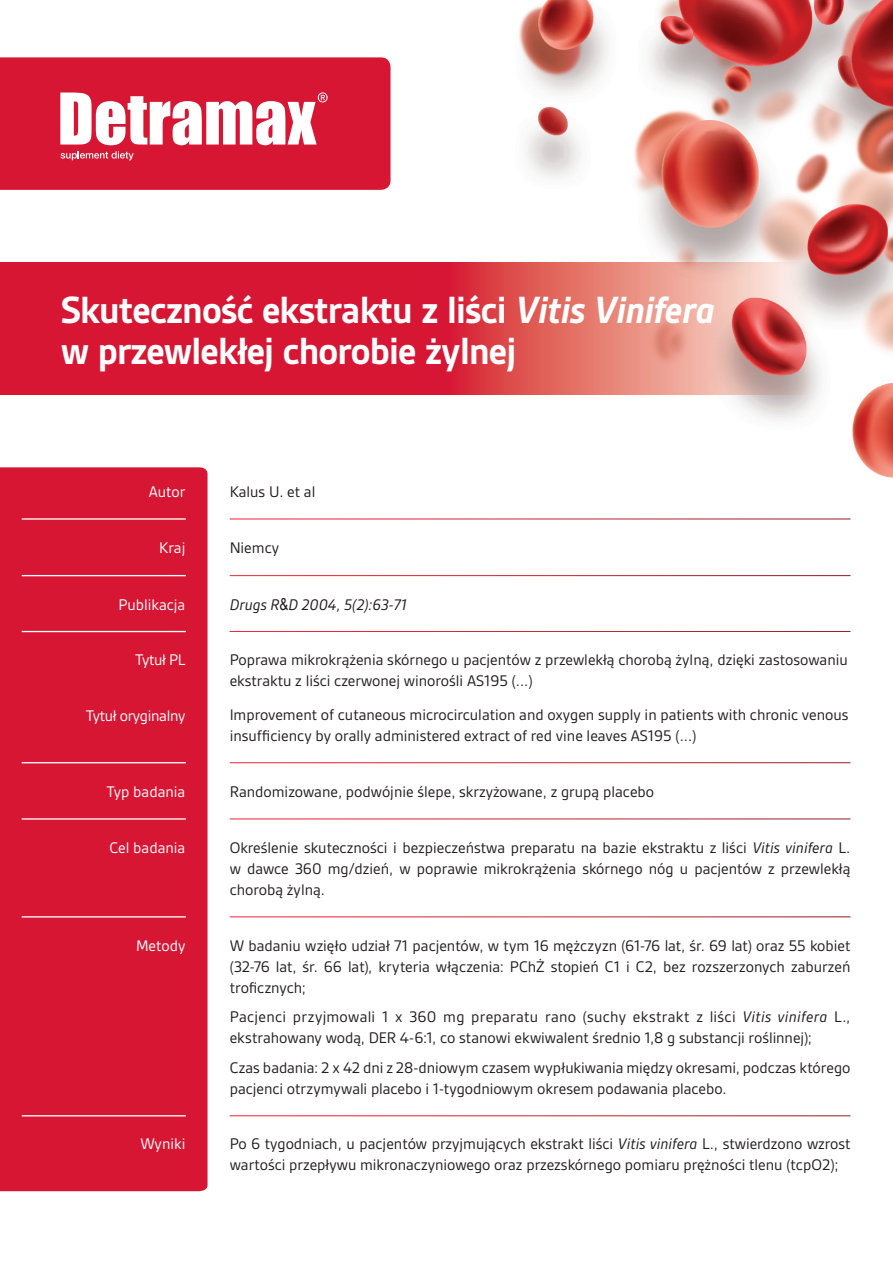
<style>
.page{position:relative;width:893px;height:1263px;background:#fff}
.page>*{position:absolute;margin:0;border:0;box-sizing:border-box;transform-origin:0 0}
.t1{font:700 40.8px/40.8px "Gesta";letter-spacing:-.02em;color:#fff}
.t2{font:16.5px/21px "Gesta";color:#231f20}
.t3{font:16.5px "Gesta";color:#fff}
.t4{font:italic 16.5px "Gesta";color:#231f20}
.t5{font:16.5px "Gesta";letter-spacing:-.02em;color:#fff}
.s1{font-style:italic}
.s2{font-family:"Arial Narrow";font-style:normal}
</style>
<div class="page">
<div style="left:0;top:467px;width:208px;height:724px;background:#d71634"></div>
<hr style="left:22px;top:1115px;width:164px;height:1px;background:#fff">
<hr style="left:22px;top:916px;width:164px;height:1px;background:#fff">
<hr style="left:22px;top:818px;width:164px;height:2px;background:#fff">
<hr style="left:22px;top:762px;width:164px;height:1px;background:#fff">
<hr style="left:22px;top:631px;width:164px;height:1px;background:#fff">
<hr style="left:22px;top:575px;width:164px;height:1px;background:#fff">
<hr style="left:22px;top:518px;width:164px;height:2px;background:#fff">
<div style="left:0;top:57px;width:390px;height:133px;background:#d71634"></div>
<svg style="left:60px;top:92px;width:268px;height:53px"></svg>
<svg style="left:61px;top:151px;width:73px;height:9px"></svg>
<div style="left:0;top:263px;width:423px;height:131px;background:#d71634"></div>
<img style="left:423px;top:0;width:470px;height:478px">
<img style="left:423px;top:263px;width:470px;height:131px">
<h1 class="t1" style="left:61px;top:290px;width:656px">Skuteczność ekstraktu z liści <span class="s1">Vitis Vinifera </span>w przewlekłej chorobie żylnej</h1>
<p class="t3" style="left:149px;top:482px;width:38px">Autor</p>
<p class="t2" style="left:230px;top:481px;width:87px">Kalus U. et al</p>
<p class="t3" style="left:159px;top:538px;width:28px">Kraj</p>
<p class="t2" style="left:230px;top:537px;width:51px">Niemcy</p>
<p class="t3" style="left:118px;top:595px;width:68px">Publikacja</p>
<p class="t4" style="left:230px;top:595px;width:179px">Drugs R<span class="s2">&amp;</span>D 2004, 5(2):63-71</p>
<p class="t3" style="left:135px;top:651px;width:52px">Tytuł PL</p>
<p class="t5" style="left:86px;top:706px;width:101px">Tytuł oryginalny</p>
<p class="t2" style="left:230px;top:649px;width:620px">Poprawa mikrokrążenia skórnego u pacjentów z przewlekłą chorobą żylną, dzięki zastosowaniu ekstraktu z liści czerwonej winorośli AS195 (...)</p>
<p class="t2" style="left:230px;top:704px;width:620px">Improvement of cutaneous microcirculation and oxygen supply in patients with chronic venous insufficiency by orally administered extract of red vine leaves AS195 (...)</p>
<p class="t3" style="left:106px;top:782px;width:81px">Typ badania</p>
<p class="t2" style="left:230px;top:781px;width:426px">Randomizowane, podwójnie ślepe, skrzyżowane, z grupą placebo</p>
<p class="t3" style="left:109px;top:838px;width:77px">Cel badania</p>
<p class="t2" style="left:230px;top:837px;width:622px;text-align:justify">Określenie skuteczności i bezpieczeństwa preparatu na bazie ekstraktu z liści <span class="s1">Vitis vinifera</span> L. w dawce 360 mg/dzień, w poprawie mikrokrążenia skórnego nóg u pacjentów z przewlekłą chorobą żylną.</p>
<p class="t3" style="left:136px;top:936px;width:51px">Metody</p>
<p class="t2" style="left:230px;top:935px;width:622px;text-align:justify">W badaniu wzięło udział 71 pacjentów, w tym 16 mężczyzn (61-76 lat, śr. 69 lat) oraz 55 kobiet (32-76 lat, śr. 66 lat), kryteria włączenia: PChŻ stopień C1 i C2, bez rozszerzonych zaburzeń troficznych;</p>
<p class="t2" style="left:230px;top:1006px;width:622px">Pacjenci przyjmowali 1 x 360 mg preparatu rano (suchy ekstrakt z liści <span class="s1">Vitis vinifera</span> L., ekstrahowany wodą, DER 4-6:1, co stanowi ekwiwalent średnio 1,8 g substancji roślinnej);</p>
<p class="t2" style="left:230px;top:1057px;width:622px">Czas badania: 2 x 42 dni z 28-dniowym czasem wypłukiwania między okresami, podczas którego pacjenci otrzymywali placebo i 1-tygodniowym okresem podawania placebo.</p>
<p class="t3" style="left:140px;top:1134px;width:46px">Wyniki</p>
<p class="t2" style="left:230px;top:1133px;width:622px">Po 6 tygodniach, u pacjentów przyjmujących ekstrakt liści <span class="s1">Vitis vinifera</span> L., stwierdzono wzrost wartości przepływu mikronaczyniowego oraz przezskórnego pomiaru prężności tlenu (tcpO2);</p>
</div>
